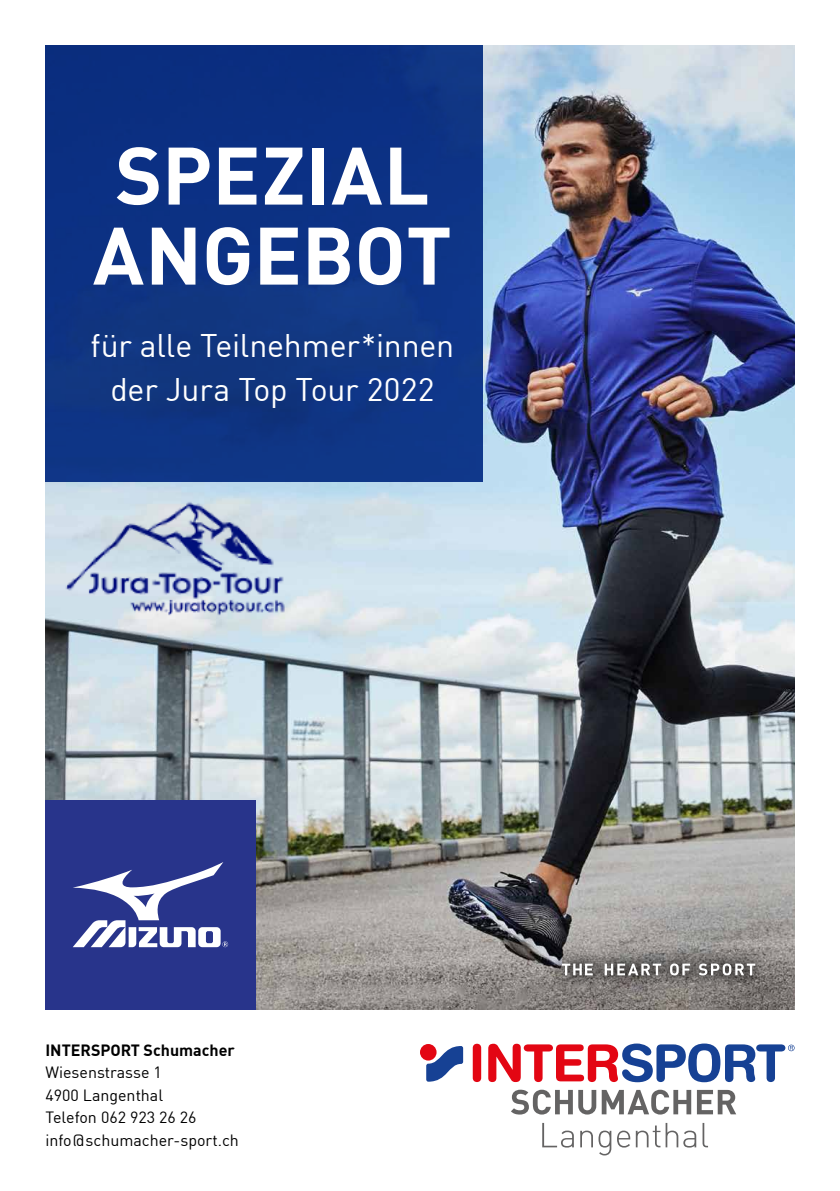
<style>
.page{position:relative;width:840px;height:1191px;background:#fff}
.page>*{position:absolute;margin:0;border:0;box-sizing:border-box;transform-origin:0 0}
.t1{font:700 80px/80px "FFDIN Profor IIC";color:#fff}
.t2{font:32px/44px "FFDIN Profor IIC";letter-spacing:-.01em;color:#fff;text-align:center}
.t3{font:16px/22.4px "FFDIN Profor IIC";color:#000}
.t4{font:700 16px "FFDIN Profor IIC";color:#000}
</style>
<div class="page">
<img style="left:45px;top:45px;width:749px;height:964px">
<div style="left:45px;top:45px;width:437px;height:437px;background:#0e3384"></div>
<img style="left:62px;top:489px;width:231px;height:138px">
<div style="left:45px;top:799px;width:210px;height:210px;background:#28348b"></div>
<svg style="left:73px;top:862px;width:155px;height:85px"></svg>
<div style="left:472px;top:1043px;width:9px;height:39px;background:#e30613;border-radius:4px"></div>
<svg style="left:488px;top:1043px;width:306px;height:39px"></svg>
<div style="left:420px;top:1044px;width:16px;height:16px;background:#e30613;border-radius:50%"></div>
<svg style="left:426px;top:1046px;width:37px;height:35px"></svg>
<svg style="left:511px;top:1089px;width:61px;height:25px"></svg>
<svg style="left:578px;top:1089px;width:112px;height:25px"></svg>
<svg style="left:696px;top:1090px;width:39px;height:24px"></svg>
<svg style="left:542px;top:1123px;width:31px;height:24px"></svg>
<svg style="left:580px;top:1130px;width:12px;height:17px"></svg>
<svg style="left:598px;top:1123px;width:97px;height:32px"></svg>
<svg style="left:702px;top:1123px;width:5px;height:24px"></svg>
<div style="left:547px;top:948px;width:222px;height:42px;background:#000;opacity:.75"></div>
<svg style="left:561px;top:963px;width:128px;height:18px;background:#898684"></svg>
<svg style="left:696px;top:963px;width:87px;height:18px;background:#858280"></svg>
<h1 class="t1" style="left:93px;top:131px;width:360px">SPEZIAL<br>ANGEBOT</h1>
<h2 class="t2" style="left:90px;top:321px;width:365px">für alle Teilnehmer*innen der Jura Top Tour 2022</h2>
<p class="t4" style="left:45px;top:1037px;width:191px">INTERSPORT Schumacher</p>
<p class="t3" style="left:45px;top:1060px;width:195px">Wiesenstrasse 1<br>4900 Langenthal<br>Telefon 062 923 26 26 info@schumacher-sport.ch</p>
</div>
